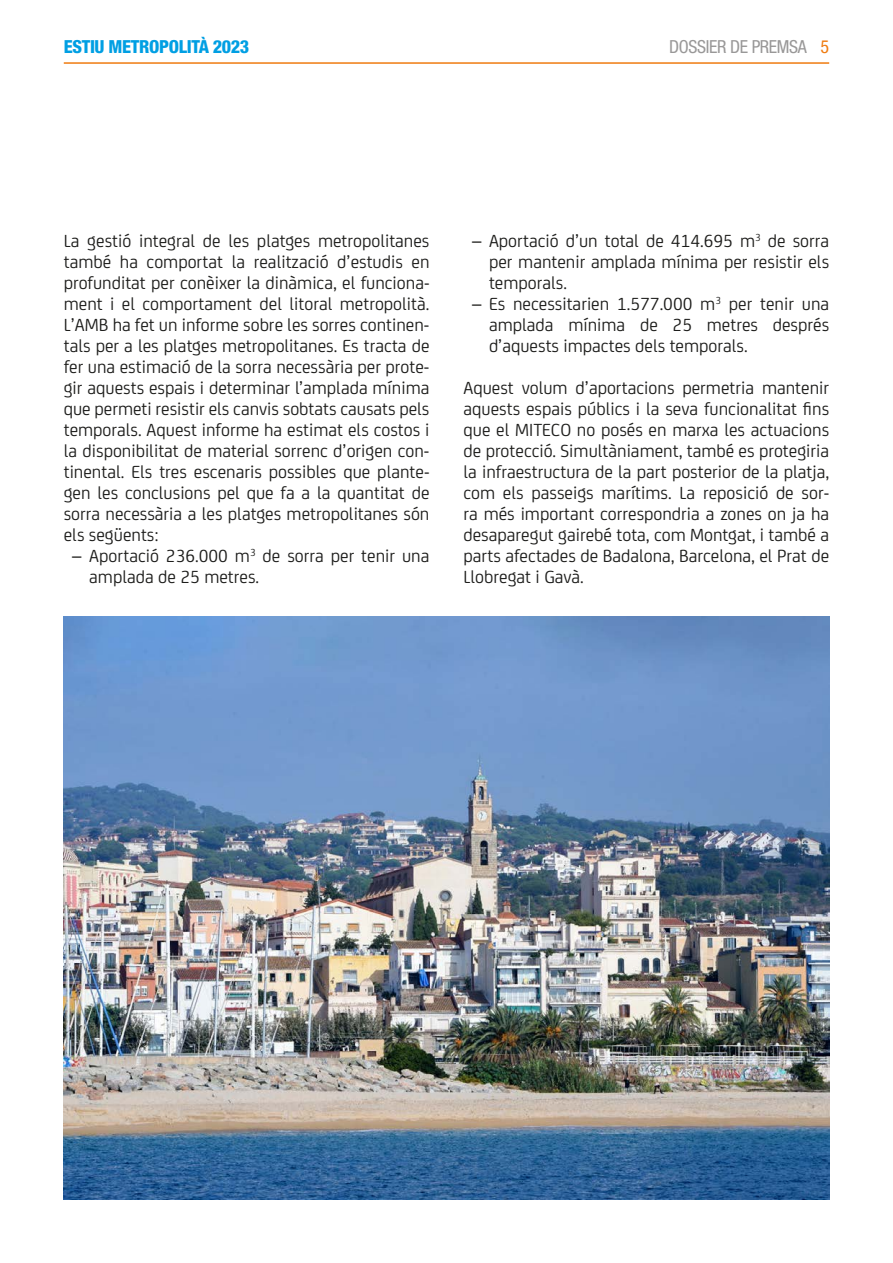
<style>
.page{position:relative;width:893px;height:1263px;background:#fff}
.page>*{position:absolute;margin:0;border:0;box-sizing:border-box;transform-origin:0 0}
.t1{font:18.75px/21px "FS Joey";color:#1d1d1b;text-align:justify}
.t2{font:800 condensed 18px "Helvetica Neue LT Std";letter-spacing:-.02em;color:#009fe3}
.t3{font:condensed 18px "Helvetica Neue LT Std";letter-spacing:-.02em;color:#999898}
.s1{color:#ef7b10}
</style>
<div class="page">
<hr style="left:64px;top:62px;width:765px;height:2px;background:#ef7b10">
<img style="left:64px;top:617px;width:765px;height:582px">
<p class="t2" style="left:64px;top:36px;width:187px">ESTIU METROPOLITÀ 2023</p>
<p class="t3" style="left:669px;top:36px;width:161px">DOSSIER DE PREMSA <span class="s1">5</span></p>
<p class="t1" style="left:64px;top:229px;width:367px">La gestió integral de les platges metropolitanes també ha comportat la realització d’estudis en profunditat per conèixer la dinàmica, el funciona&shy;ment i el comportament del litoral metropolità.<br>L’AMB ha fet un informe sobre les sorres continen&shy;tals per a les platges metropolitanes. Es tracta de fer una estimació de la sorra necessària per prote&shy;gir aquests espais i determinar l’amplada mínima que permeti resistir els canvis sobtats causats pels temporals. Aquest informe ha estimat els costos i la disponibilitat de material sorrenc d’origen con&shy;tinental. Els tres escenaris possibles que plante&shy;gen les conclusions pel que fa a la quantitat de sorra necessària a les platges metropolitanes són els següents:</p>
<p class="t1" style="left:89px;top:544px;width:342px;text-indent:-17px">– Aportació 236.000 m<sup>3</sup> de sorra per tenir una amplada de 25 metres.</p>
<p class="t1" style="left:489px;top:229px;width:342px;text-indent:-17px">– Aportació d’un total de 414.695 m<sup>3</sup> de sorra per mantenir amplada mínima per resistir els temporals.</p>
<p class="t1" style="left:489px;top:292px;width:342px;text-indent:-17px">– Es necessitarien 1.577.000 m<sup>3</sup> per tenir una amplada mínima de 25 metres després d’aquests impactes dels temporals.</p>
<p class="t1" style="left:463px;top:376px;width:367px">Aquest volum d’aportacions permetria mantenir aquests espais públics i la seva funcionalitat fins que el MITECO no posés en marxa les actuacions de protecció. Simultàniament, també es protegiria la infraestructura de la part posterior de la platja, com els passeigs marítims. La reposició de sor&shy;ra més important correspondria a zones on ja ha desaparegut gairebé tota, com Montgat, i també a parts afectades de Badalona, Barcelona, el Prat de Llobregat i Gavà.</p>
</div>
